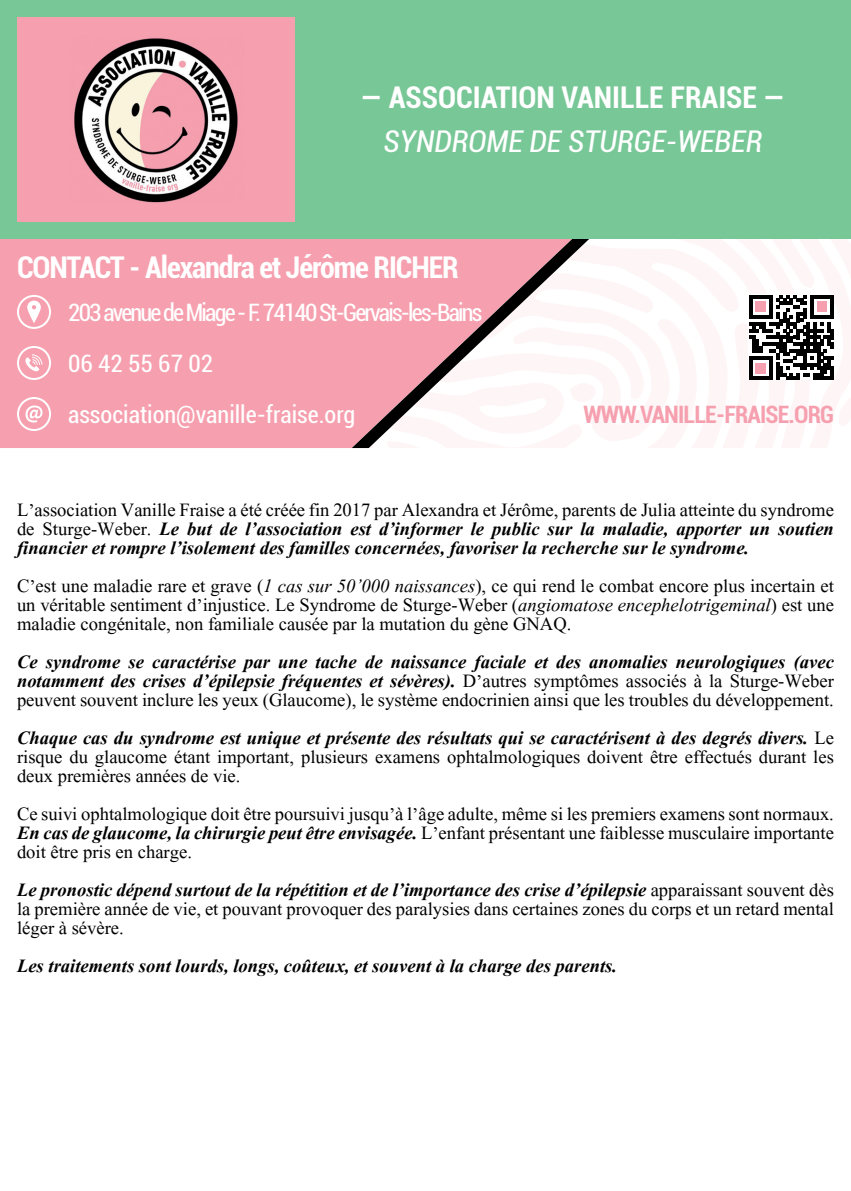
<style>
.page{position:relative;width:851px;height:1191px;background:#fff}
.page>*{position:absolute;margin:0;border:0;box-sizing:border-box;transform-origin:0 0}
.t1{font:700 condensed 30px "Roboto";letter-spacing:-.035em;color:#fff}
.t2{font:700 condensed 30px "Roboto";color:#fff}
.t3{font:italic condensed 30px "Roboto";color:#fff}
.t4{font:24px/19px "Kokila";color:#000;text-align:justify}
.t5{font:italic 700 24px/19px "Kokila";color:#000;text-align:justify}
.t6{font:condensed 24px/51px "Roboto";letter-spacing:-.065em;color:#fff}
.t7{font:700 condensed 24px "Roboto";color:#f6a0af}
.s1{font-weight:400;font-style:normal}
.s2{font-style:italic}
.s3{font-weight:700;font-style:italic}
</style>
<div class="page">
<div style="left:0;top:238px;width:351px;height:210px;background:#f6a0af"></div>
<div style="left:351px;top:238px;width:18px;height:210px;background:#f6a0af"></div>
<div style="left:369px;top:238px;width:83px;height:35px;background:#f6a0af"></div>
<div style="left:369px;top:273px;width:83px;height:53px;background:#f6a0af"></div>
<svg style="left:452px;top:238px;width:213px;height:88px"></svg>
<div style="left:392px;top:281px;width:109px;height:33px;background:#f6a0af"></div>
<svg style="left:369px;top:326px;width:129px;height:122px"></svg>
<div style="left:0;top:0;width:850px;height:238px;background:#78c797"></div>
<svg style="left:665px;top:238px;width:185px;height:142px"></svg>
<hr style="left:830px;top:366px;width:3px;height:14px;background:#000">
<svg style="left:17px;top:295px;width:34px;height:34px"></svg>
<svg style="left:17px;top:397px;width:34px;height:34px"></svg>
<svg style="left:17px;top:346px;width:34px;height:34px"></svg>
<div style="left:17px;top:17px;width:278px;height:204px;background:#f6a0af"></div>
<img style="left:74px;top:38px;width:164px;height:165px">
<p class="t2" style="left:361px;top:77px;width:425px">― ASSOCIATION VANILLE FRAISE ―</p>
<p class="t3" style="left:383px;top:121px;width:380px">SYNDROME DE STURGE-WEBER</p>
<p class="t1" style="left:17px;top:246px;width:443px">CONTACT - ALEXANDRA ET JÉRÔME RICHER</p>
<p class="t6" style="left:68px;top:286px;width:416px">203 avenue de Miage - F. 74140 St-Gervais-les-Bains<br>06 42 55 67 02 association@vanille-fraise.org</p>
<p class="t7" style="left:583px;top:398px;width:69px">WWW.VANILLE</p>
<p class="t7" style="left:716px;top:398px;width:20px">-FRAISE</p>
<p class="t7" style="left:788px;top:398px;width:47px">.ORG</p>
<p class="t5" style="left:17px;top:502px;width:818px"><span class="s1">L’association Vanille Fraise a été créée fin 2017 par Alexandra et Jérôme, parents de Julia atteinte du syndrome de Sturge-Weber.</span> Le but de l’association est d’informer le public sur la maladie, apporter un soutien financier et rompre l’isolement des familles concernées, favoriser la recherche sur le syndrome.</p>
<p class="t4" style="left:17px;top:576px;width:818px">C’est une maladie rare et grave (<span class="s2">1 cas sur 50’000 naissances</span>), ce qui rend le combat encore plus incertain et un véritable sentiment d’injustice. Le Syndrome de Sturge-Weber (<span class="s2">angiomatose encephelotrigeminal</span>) est une maladie congénitale, non familiale causée par la mutation du gène GNAQ.</p>
<p class="t5" style="left:17px;top:654px;width:818px">Ce syndrome se caractérise par une tache de naissance faciale et des anomalies neurologiques (avec notamment des crises d’épilepsie fréquentes et sévères). <span class="s1">D’autres symptômes associés à la Sturge-Weber peuvent souvent inclure les yeux (Glaucome), le système endocrinien ainsi que les troubles du développement.</span></p>
<p class="t4" style="left:17px;top:728px;width:818px"><span class="s3">Chaque cas du syndrome est unique et présente des résultats qui se caractérisent à des degrés divers.</span> Le risque du glaucome étant important, plusieurs examens ophtalmologiques doivent être effectués durant les deux premières années de vie.</p>
<p class="t4" style="left:17px;top:804px;width:818px">Ce suivi ophtalmologique doit être poursuivi jusqu’à l’âge adulte, même si les premiers examens sont normaux.<br><span class="s3">En cas de glaucome, la chirurgie peut être envisagée.</span> L’enfant présentant une faiblesse musculaire importante doit être pris en charge.</p>
<p class="t4" style="left:17px;top:880px;width:818px"><span class="s3">Le pronostic dépend surtout de la répétition et de l’importance des crise d’épilepsie</span> apparaissant souvent dès la première année de vie, et pouvant provoquer des paralysies dans certaines zones du corps et un retard mental léger à sévère.</p>
<p class="t5" style="left:17px;top:958px;width:601px">Les traitements sont lourds, longs, coûteux, et souvent à la charge des parents.</p>
</div>
